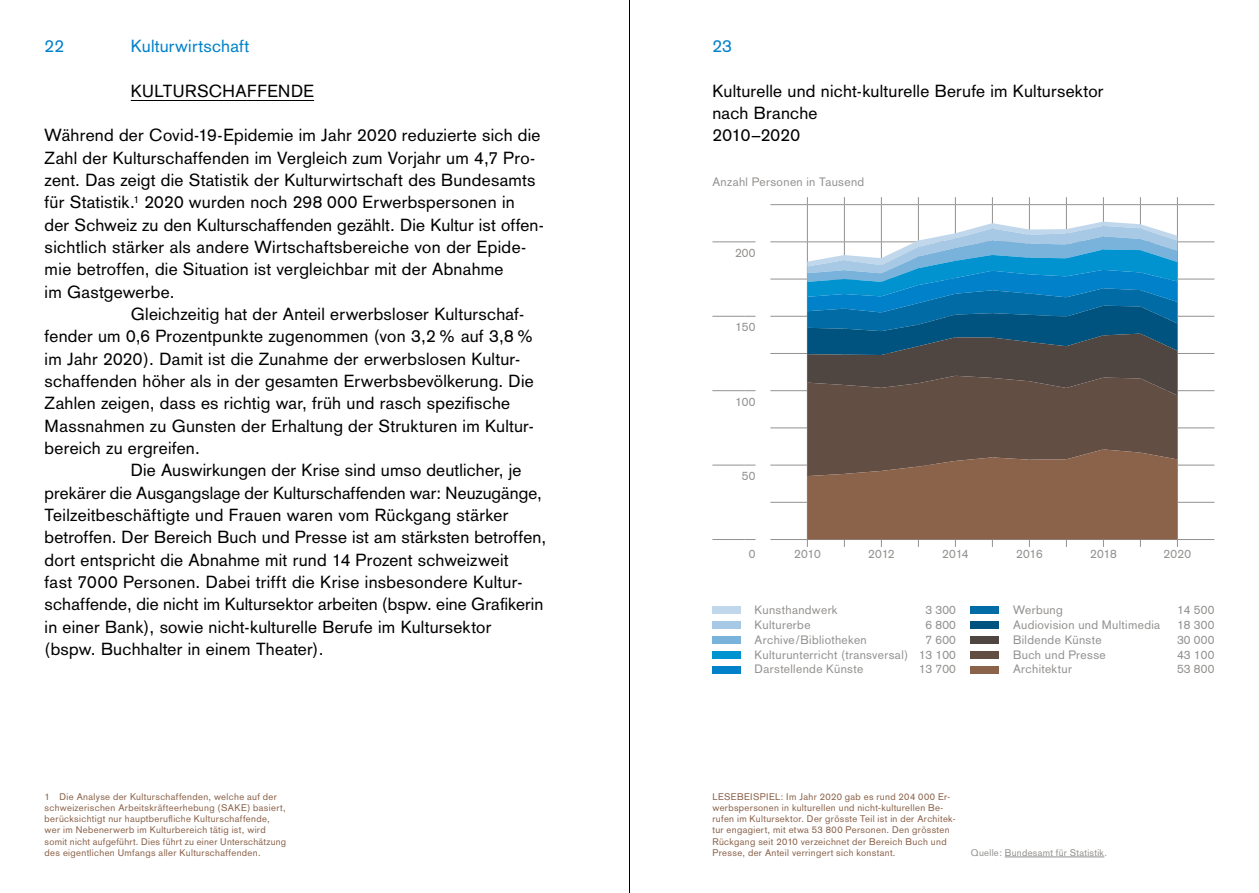
<style>
.page{position:relative;width:1259px;height:893px;background:#fff}
.page>*{position:absolute;margin:0;border:0;box-sizing:border-box;transform-origin:0 0}
.t1{font:17.25px/22.4px "Akzidenz Grotesk";letter-spacing:.015em;color:#000}
.t2{font:17.25px "Akzidenz Grotesk";letter-spacing:.015em;color:#0081c9}
.t3{font:12px/14.9px "Akzidenz Grotesk";letter-spacing:.025em;color:#949290}
.t4{font:9.45px/11.1px "Akzidenz Grotesk";letter-spacing:.035em;color:#8b634b}
.t5{font:9.45px "Akzidenz Grotesk";letter-spacing:.03em;color:#949290}
</style>
<div class="page">
<hr style="left:131px;top:100px;width:183px;height:1px;background:#000">
<hr style="left:1004px;top:857px;width:100px;height:1px;background:#949290">
<svg style="left:712px;top:242px;width:43px;height:1px"></svg>
<svg style="left:712px;top:316px;width:43px;height:1px"></svg>
<svg style="left:712px;top:390px;width:43px;height:1px"></svg>
<svg style="left:712px;top:465px;width:43px;height:1px"></svg>
<svg style="left:712px;top:539px;width:43px;height:1px"></svg>
<hr style="left:770px;top:204px;width:37px;height:1px;background:#949290">
<hr style="left:807px;top:204px;width:37px;height:1px;background:#949290">
<hr style="left:807px;top:205px;width:1px;height:37px;background:#949290">
<hr style="left:844px;top:204px;width:37px;height:1px;background:#949290">
<hr style="left:844px;top:205px;width:1px;height:37px;background:#949290">
<hr style="left:881px;top:204px;width:37px;height:1px;background:#949290">
<hr style="left:881px;top:205px;width:1px;height:37px;background:#949290">
<hr style="left:918px;top:204px;width:37px;height:1px;background:#949290">
<hr style="left:918px;top:205px;width:1px;height:37px;background:#949290">
<hr style="left:955px;top:204px;width:37px;height:1px;background:#949290">
<hr style="left:955px;top:205px;width:1px;height:37px;background:#949290">
<hr style="left:992px;top:204px;width:37px;height:1px;background:#949290">
<hr style="left:992px;top:205px;width:1px;height:37px;background:#949290">
<hr style="left:1029px;top:204px;width:37px;height:1px;background:#949290">
<hr style="left:1029px;top:205px;width:1px;height:37px;background:#949290">
<hr style="left:1066px;top:204px;width:37px;height:1px;background:#949290">
<hr style="left:1066px;top:205px;width:1px;height:37px;background:#949290">
<hr style="left:1103px;top:204px;width:37px;height:1px;background:#949290">
<hr style="left:1103px;top:205px;width:1px;height:37px;background:#949290">
<hr style="left:1140px;top:204px;width:37px;height:1px;background:#949290">
<hr style="left:1140px;top:205px;width:1px;height:37px;background:#949290">
<hr style="left:1177px;top:204px;width:37px;height:1px;background:#949290">
<hr style="left:1177px;top:205px;width:1px;height:37px;background:#949290">
<hr style="left:770px;top:242px;width:37px;height:1px;background:#949290">
<hr style="left:1177px;top:242px;width:37px;height:1px;background:#949290">
<hr style="left:770px;top:279px;width:37px;height:1px;background:#949290">
<hr style="left:1177px;top:279px;width:37px;height:1px;background:#949290">
<hr style="left:770px;top:316px;width:37px;height:1px;background:#949290">
<hr style="left:1177px;top:316px;width:37px;height:1px;background:#949290">
<hr style="left:770px;top:353px;width:37px;height:1px;background:#949290">
<hr style="left:1177px;top:353px;width:37px;height:1px;background:#949290">
<hr style="left:770px;top:390px;width:37px;height:1px;background:#949290">
<hr style="left:1177px;top:390px;width:37px;height:1px;background:#949290">
<hr style="left:770px;top:428px;width:37px;height:1px;background:#949290">
<hr style="left:1177px;top:428px;width:37px;height:1px;background:#949290">
<hr style="left:770px;top:465px;width:37px;height:1px;background:#949290">
<hr style="left:1177px;top:465px;width:37px;height:1px;background:#949290">
<hr style="left:770px;top:502px;width:37px;height:1px;background:#949290">
<hr style="left:1177px;top:502px;width:37px;height:1px;background:#949290">
<hr style="left:770px;top:539px;width:37px;height:1px;background:#949290">
<hr style="left:1177px;top:539px;width:37px;height:1px;background:#949290">
<svg style="left:807px;top:222px;width:371px;height:325px;background:#607078"></svg>
<div style="left:712px;top:606px;width:28px;height:8px;background:#c1d8ec"></div>
<div style="left:712px;top:621px;width:28px;height:8px;background:#a7c9e5"></div>
<div style="left:712px;top:636px;width:28px;height:8px;background:#79b3db"></div>
<div style="left:712px;top:651px;width:28px;height:8px;background:#0093cf"></div>
<div style="left:712px;top:666px;width:28px;height:7px;background:#0081c9"></div>
<div style="left:971px;top:606px;width:28px;height:8px;background:#006ba5"></div>
<div style="left:971px;top:621px;width:28px;height:8px;background:#00537e"></div>
<div style="left:971px;top:636px;width:28px;height:8px;background:#4f4541"></div>
<div style="left:971px;top:651px;width:28px;height:8px;background:#634e44"></div>
<div style="left:971px;top:666px;width:28px;height:7px;background:#8b634b"></div>
<hr style="left:629px;top:0;width:1px;height:893px;background:#000">
<p class="t2" style="left:45px;top:36px;width:21px">22</p>
<p class="t2" style="left:131px;top:36px;width:120px">Kulturwirtschaft</p>
<p class="t2" style="left:712px;top:36px;width:21px">23</p>
<p class="t1" style="left:131px;top:80px;width:185px">KULTURSCHAFFENDE</p>
<p class="t1" style="left:45px;top:124px;width:497px">Während der Covid-19-Epidemie im Jahr 2020 reduzierte sich die</p>
<p class="t1" style="left:45px;top:146px;width:492px">Zahl der Kulturschaffenden im Vergleich zum Vorjahr um 4,7 Pro-</p>
<p class="t1" style="left:45px;top:169px;width:492px">zent. Das zeigt die Statistik der Kulturwirtschaft des Bundesamts</p>
<p class="t1" style="left:45px;top:191px;width:471px">für Statistik.<sup>1</sup> 2020 wurden noch 298 000 Erwerbspersonen in</p>
<p class="t1" style="left:45px;top:213px;width:501px">der Schweiz zu den Kulturschaffenden gezählt. Die Kultur ist offen-</p>
<p class="t1" style="left:45px;top:236px;width:483px">sichtlich stärker als andere Wirtschaftsbereiche von der Epide-</p>
<p class="t1" style="left:45px;top:258px;width:460px">mie betroffen, die Situation ist vergleichbar mit der Abnahme</p>
<p class="t1" style="left:45px;top:280px;width:131px">im Gastgewerbe.</p>
<p class="t1" style="left:131px;top:303px;width:395px">Gleichzeitig hat der Anteil erwerbsloser Kulturschaf-</p>
<p class="t1" style="left:45px;top:325px;width:490px">fender um 0,6 Prozentpunkte zugenommen (von 3,2% auf 3,8%</p>
<p class="t1" style="left:45px;top:347px;width:477px">im Jahr 2020). Damit ist die Zunahme der erwerbslosen Kultur-</p>
<p class="t1" style="left:45px;top:370px;width:491px">schaffenden höher als in der gesamten Erwerbsbevölkerung. Die</p>
<p class="t1" style="left:45px;top:392px;width:467px">Zahlen zeigen, dass es richtig war, früh und rasch spezifische</p>
<p class="t1" style="left:45px;top:414px;width:491px">Massnahmen zu Gunsten der Erhaltung der Strukturen im Kultur-</p>
<p class="t1" style="left:45px;top:437px;width:157px">bereich zu ergreifen.</p>
<p class="t1" style="left:131px;top:459px;width:392px">Die Auswirkungen der Krise sind umso deutlicher, je</p>
<p class="t1" style="left:45px;top:481px;width:499px">prekärer die Ausgangslage der Kulturschaffenden war: Neuzugänge,</p>
<p class="t1" style="left:45px;top:504px;width:465px">Teilzeitbeschäftigte und Frauen waren vom Rückgang stärker</p>
<p class="t1" style="left:45px;top:526px;width:503px">betroffen. Der Bereich Buch und Presse ist am stärksten betroffen,</p>
<p class="t1" style="left:45px;top:548px;width:465px">dort entspricht die Abnahme mit rund 14 Prozent schweizweit</p>
<p class="t1" style="left:45px;top:571px;width:479px">fast 7000 Personen. Dabei trifft die Krise insbesondere Kultur-</p>
<p class="t1" style="left:45px;top:593px;width:500px">schaffende, die nicht im Kultursektor arbeiten (bspw. eine Grafikerin</p>
<p class="t1" style="left:45px;top:615px;width:448px">in einer Bank), sowie nicht-kulturelle Berufe im Kultursektor</p>
<p class="t1" style="left:45px;top:638px;width:280px">(bspw. Buchhalter in einem Theater).</p>
<p class="t1" style="left:712px;top:80px;width:393px">Kulturelle und nicht-kulturelle Berufe im Kultursektor nach Branche<br>2010–2020</p>
<p class="t3" style="left:712px;top:174px;width:153px">Anzahl Personen in Tausend</p>
<p class="t3" style="left:735px;top:245px;width:22px">200</p>
<p class="t3" style="left:735px;top:319px;width:22px">150</p>
<p class="t3" style="left:735px;top:394px;width:22px">100</p>
<p class="t3" style="left:742px;top:468px;width:15px">50</p>
<p class="t3" style="left:749px;top:546px;width:8px">0</p>
<p class="t3" style="left:794px;top:546px;width:28px">2010</p>
<p class="t3" style="left:868px;top:546px;width:28px">2012</p>
<p class="t3" style="left:942px;top:546px;width:28px">2014</p>
<p class="t3" style="left:1016px;top:546px;width:28px">2016</p>
<p class="t3" style="left:1090px;top:546px;width:28px">2018</p>
<p class="t3" style="left:1163px;top:546px;width:29px">2020</p>
<p class="t3" style="left:754px;top:602px;width:155px">Kunsthandwerk<br>Kulturerbe<br>Archive/Bibliotheken<br>Kulturunterricht (transversal)<br>Darstellende Künste</p>
<p class="t3" style="left:918px;top:602px;width:39px;text-align:center">3 300<br>6 800<br>7 600<br>13 100<br>13 700</p>
<p class="t3" style="left:1177px;top:602px;width:39px;text-align:justify">14 500<br>18 300<br>30 000<br>43 100<br>53 800</p>
<p class="t3" style="left:1013px;top:602px;width:149px">Werbung<br>Audiovision und Multimedia<br>Bildende Künste<br>Buch und Presse<br>Architektur</p>
<p class="t4" style="left:45px;top:791px;width:243px">1 Die Analyse der Kulturschaffenden, welche auf der schweizerischen Arbeitskräfteerhebung (SAKE) basiert, berücksichtigt nur hauptberufliche Kulturschaffende, wer im Nebenerwerb im Kulturbereich tätig ist, wird somit nicht aufgeführt. Dies führt zu einer Unterschätzung des eigentlichen Umfangs aller Kulturschaffenden.</p>
<p class="t4" style="left:712px;top:791px;width:245px">LESEBEISPIEL: Im Jahr 2020 gab es rund 204 000 Er&shy;werbspersonen in kulturellen und nicht-kulturellen Be&shy;rufen im Kultursektor. Der grösste Teil ist in der Architek&shy;tur engagiert, mit etwa 53 800 Personen. Den grössten Rückgang seit 2010 verzeichnet der Bereich Buch und Presse, der Anteil verringert sich konstant.</p>
<p class="t5" style="left:971px;top:847px;width:138px">Quelle: Bundesamt für Statistik.</p>
</div>
